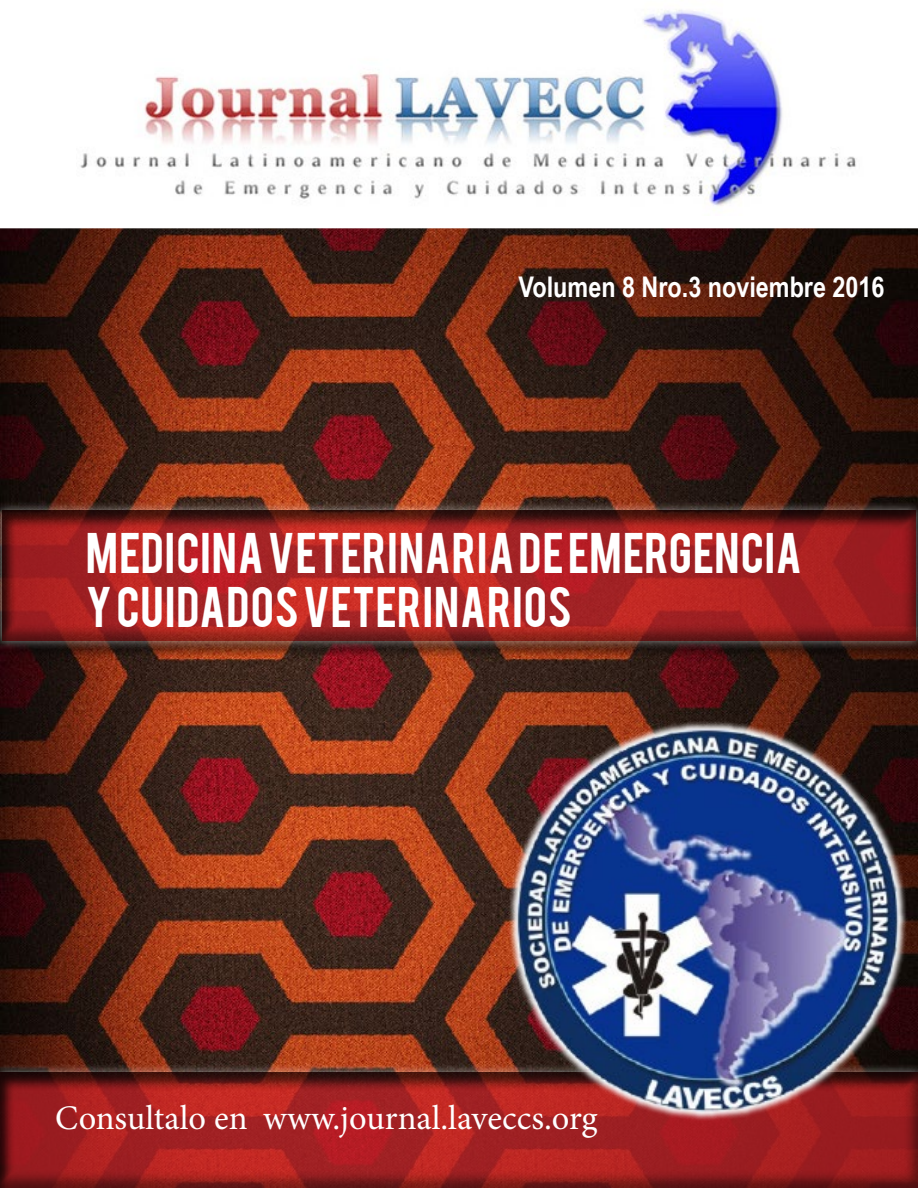
<style>
.page{position:relative;width:918px;height:1188px;background:#fff}
.page>*{position:absolute;margin:0;border:0;box-sizing:border-box;transform-origin:0 0}
.t1{font:45px/54px "Bebas";letter-spacing:.02em;color:#fff}
.t2{font:34.5px "Minion Pro";color:#fff}
.t3{font:700 28.5px "Arial Narrow";color:#fff}
</style>
<div class="page">
<img style="left:0;top:228px;width:918px;height:834px">
<img style="left:80px;top:9px;width:776px;height:202px">
<div style="left:4px;top:512px;width:914px;height:148px;background:#000;opacity:.75"></div>
<div style="left:0;top:500px;width:918px;height:151px;background:#fff;opacity:.75"></div>
<div style="left:0;top:500px;width:918px;height:142px;background:#000;opacity:.75"></div>
<div style="left:0;top:1062px;width:918px;height:126px;background:#000;opacity:.75"></div>
<img style="left:489px;top:712px;width:429px;height:418px">
<p class="t3" style="left:519px;top:266px;width:367px">Volumen 8 Nro.3 noviembre 2016</p>
<p class="t1" style="left:86px;top:523px;width:717px">MEDICINA VETERINARIA DE EMERGENCIA<br>Y CUIDADOS VETERINARIOS</p>
<p class="t2" style="left:55px;top:1095px;width:544px">Consultalo en www.journal.laveccs.org</p>
</div>
